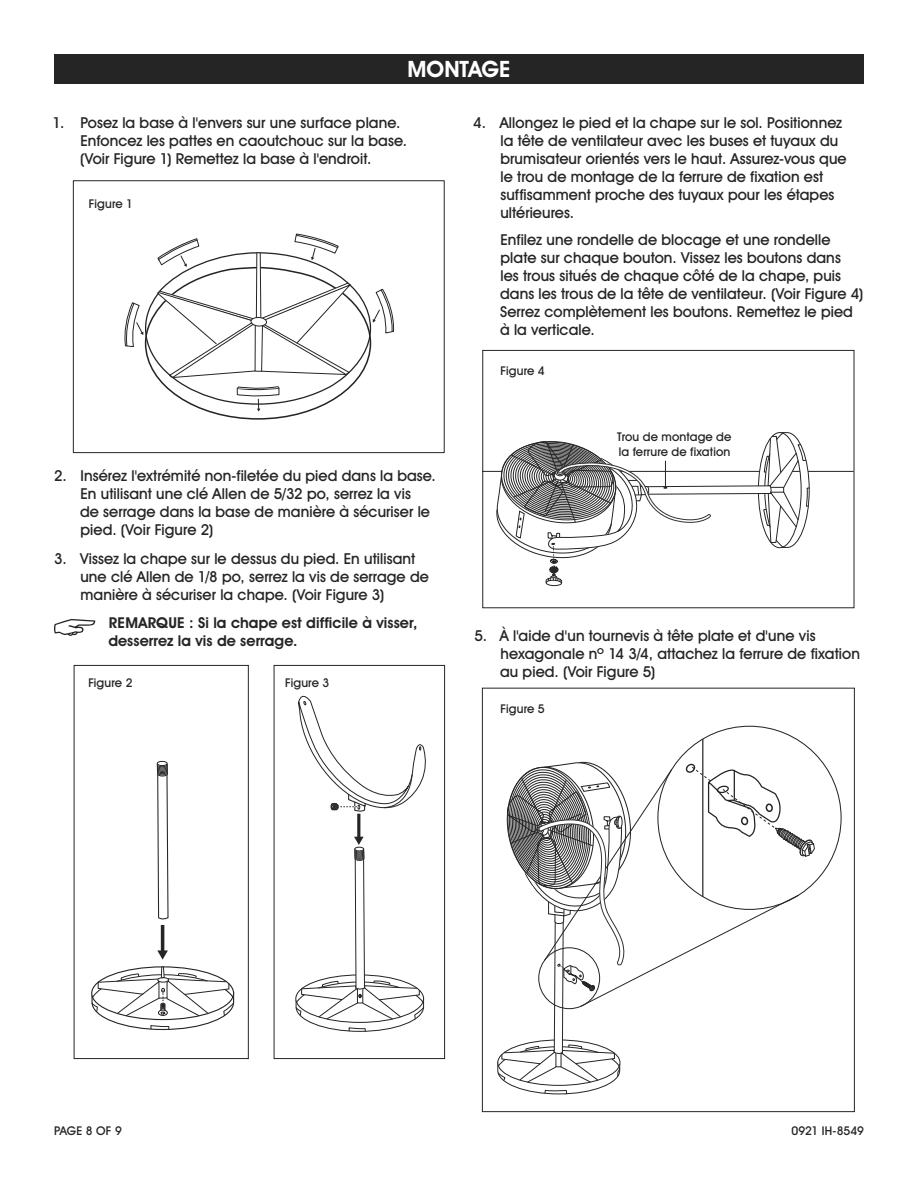
<style>
.page{position:relative;width:918px;height:1188px;background:#fff}
.page>*{position:absolute;margin:0;border:0;box-sizing:border-box;transform-origin:0 0}
._2_HEADING_REVERSE{font:700 22.5px "Uline Two Knine";color:#fff}
._3_LIST_NUMBERS__Con{font:15px/18px "Uline Two Knine";letter-spacing:.005em;color:#252525}
._1_BODY_ALERT{font:700 15px/18px "Uline Two Knine";letter-spacing:.005em;color:#252525}
.t1{font:12px/14.4px "Uline Two Knine";letter-spacing:.015em;color:#252525}
.t2{font:12px "Uline Two Knine";letter-spacing:-.005em;color:#252525}
</style>
<div class="page">
<svg style="left:54px;top:619px;width:41px;height:17px"></svg>
<div style="left:54px;top:54px;width:810px;height:30px;background:#252525"></div>
<div style="left:157px;top:761px;width:10px;height:5px;border:1px solid #252525;border-radius:50%"></div>
<svg style="left:91px;top:762px;width:144px;height:269px"></svg>
<div style="left:74px;top:665px;width:175px;height:394px;border:1px solid #252525"></div>
<hr style="left:357px;top:814px;width:3px;height:24px;background:#252525">
<svg style="left:295px;top:837px;width:130px;height:195px"></svg>
<svg style="left:298px;top:695px;width:128px;height:122px"></svg>
<div style="left:274px;top:665px;width:171px;height:394px;border:1px solid #252525"></div>
<svg style="left:124px;top:233px;width:270px;height:187px"></svg>
<div style="left:73px;top:180px;width:372px;height:273px;border:1px solid #252525"></div>
<svg style="left:497px;top:725px;width:318px;height:370px"></svg>
<div style="left:482px;top:688px;width:373px;height:424px;border:1px solid #252525"></div>
<hr style="left:620px;top:471px;width:233px;height:1px;background:#252525">
<div style="left:546px;top:580px;width:16px;height:6px;border:1px solid #252525;border-radius:50%"></div>
<div style="left:482px;top:350px;width:372px;height:258px;border:1px solid #252525"></div>
<svg style="left:483px;top:432px;width:327px;height:152px"></svg>
<h1 class="_2_HEADING_REVERSE" style="left:407px;top:56px;width:105px">MONTAGE</h1>
<p class="_3_LIST_NUMBERS__Con" style="left:80px;top:113px;width:329px;text-indent:-27px">1. Posez la base à l'envers sur une surface plane.<br>Enfoncez les pattes en caoutchouc sur la base. (Voir Figure 1) Remettez la base à l'endroit.</p>
<p class="t1" style="left:89px;top:197px;width:46px">Figure 1</p>
<p class="_3_LIST_NUMBERS__Con" style="left:80px;top:466px;width:357px;text-indent:-26px">2. Insérez l'extrémité non-filetée du pied dans la base.<br>En utilisant une clé Allen de 5/32 po, serrez la vis<br>de serrage dans la base de manière à sécuriser le pied. (Voir Figure 2)</p>
<p class="_3_LIST_NUMBERS__Con" style="left:80px;top:549px;width:350px;text-indent:-26px">3. Vissez la chape sur le dessus du pied. En utilisant une clé Allen de 1/8 po, serrez la vis de serrage de manière à sécuriser la chape. (Voir Figure 3)</p>
<p class="_1_BODY_ALERT" style="left:108px;top:614px;width:311px">REMARQUE : Si la chape est difficile à visser, desserrez la vis de serrage.</p>
<p class="t1" style="left:88px;top:675px;width:46px">Figure 2</p>
<p class="t1" style="left:285px;top:675px;width:46px">Figure 3</p>
<p class="_3_LIST_NUMBERS__Con" style="left:500px;top:113px;width:348px;text-indent:-27px">4. Allongez le pied et la chape sur le sol. Positionnez la tête de ventilateur avec les buses et tuyaux du brumisateur orientés vers le haut. Assurez-vous que le trou de montage de la ferrure de fixation est suffisamment proche des tuyaux pour les étapes ultérieures.</p>
<p class="_3_LIST_NUMBERS__Con" style="left:500px;top:230px;width:365px">Enfilez une rondelle de blocage et une rondelle plate sur chaque bouton. Vissez les boutons dans<br>les trous situés de chaque côté de la chape, puis dans les trous de la tête de ventilateur. (Voir Figure 4)<br>Serrez complètement les boutons. Remettez le pied à la verticale.</p>
<p class="t1" style="left:501px;top:364px;width:46px">Figure 4</p>
<p class="t1" style="left:617px;top:430px;width:116px">Trou de montage de la ferrure de fixation</p>
<p class="_3_LIST_NUMBERS__Con" style="left:500px;top:626px;width:361px;text-indent:-26px">5. À l'aide d'un tournevis à tête plate et d'une vis hexagonale nº 14 3/4, attachez la ferrure de fixation au pied. (Voir Figure 5)</p>
<p class="t1" style="left:501px;top:702px;width:46px">Figure 5</p>
<p class="t1" style="left:54px;top:1124px;width:69px">PAGE 8 OF 9</p>
<p class="t2" style="left:791px;top:1124px;width:74px">0921 IH-8549</p>
</div>
